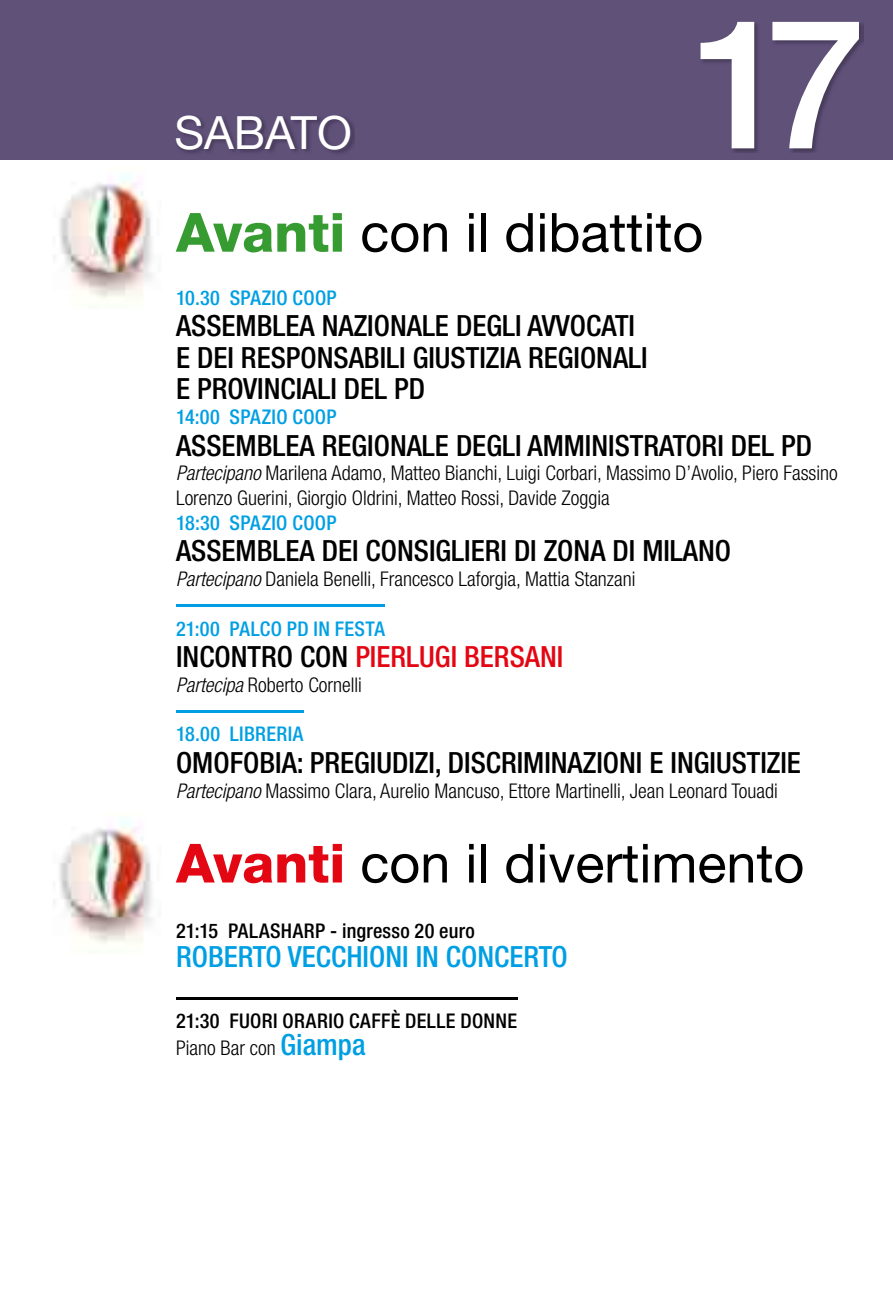
<style>
.page{position:relative;width:893px;height:1308px;background:#fff}
.page>*{position:absolute;margin:0;border:0;box-sizing:border-box;transform-origin:0 0}
.t1{font:500 180.67px "Helvetica Neue LT Std";color:#fff}
.t2{font:54px "Helvetica Neue LT Std";color:#000}
.t3{font:45.9px "Helvetica Neue LT Std";color:#fff}
.t4{font:500 condensed 29.25px/31.5px "Helvetica Neue LT Std";color:#000}
.t5{font:500 condensed 29.25px "Helvetica Neue LT Std";color:#009fe3}
.t6{font:500 condensed 29.25px "Helvetica Neue LT Std";color:#e30613}
.t7{font:300 condensed 20.25px/24.8px "Helvetica Neue LT Std";color:#000}
.t8{font:500 condensed 20.25px/27px "Helvetica Neue LT Std";letter-spacing:.015em;color:#000}
.t9{font:500 condensed 20.25px "Helvetica Neue LT Std";letter-spacing:.015em;color:#009fe3}
.s1{font-weight:800;color:#369b30}
.s2{font-style:italic}
.s3{color:#000}
.s4{font-weight:800;color:#e30613}
.s5{font-weight:300}
.s6{font-size:29.25px;color:#009fe3}
</style>
<div class="page">
<img style="left:54px;top:174px;width:98px;height:125px">
<div style="left:0;top:0;width:893px;height:159px;background:#605179"></div>
<img style="left:54px;top:819px;width:98px;height:125px">
<hr style="left:176px;top:997px;width:341px;height:2px;background:#000">
<hr style="left:176px;top:604px;width:209px;height:3px;background:#009fe3">
<hr style="left:176px;top:710px;width:127px;height:2px;background:#009fe3">
<h3 class="t3" style="left:174px;top:105px;width:179px">saBaTo</h3>
<h1 class="t1" style="left:691px;top:-24px;width:177px">17</h1>
<h2 class="t2" style="left:176px;top:200px;width:529px"><span class="s1">Avanti</span> con il dibattito</h2>
<p class="t9" style="left:176px;top:285px;width:162px">10.30 SPAZIO COOP</p>
<h3 class="t4" style="left:176px;top:310px;width:473px">ASSEMBLEA NAZIONALE DEGLI AVVOCATI<br>E DEI RESPONSABILI GIUSTIZIA REGIONALI<br>E PROVINCIALI DEL PD</h3>
<p class="t9" style="left:176px;top:405px;width:162px">14:00 SPAZIO COOP</p>
<h3 class="t4" style="left:176px;top:429px;width:638px">ASSEMBLEA REGIONALE DEGLI AMMINISTRATORI DEL PD</h3>
<p class="t7" style="left:176px;top:460px;width:663px"><span class="s2">Partecipano</span> Marilena Adamo, Matteo Bianchi, Luigi Corbari, Massimo D’Avolio, Piero Fassino<br>Lorenzo Guerini, Giorgio Oldrini, Matteo Rossi, Davide Zoggia</p>
<p class="t9" style="left:176px;top:510px;width:162px">18:30 SPAZIO COOP</p>
<h3 class="t4" style="left:176px;top:535px;width:557px">ASSEMBLEA DEI CONSIGLIERI DI ZONA DI MILANO</h3>
<p class="t7" style="left:176px;top:566px;width:461px"><span class="s2">Partecipano</span> Daniela Benelli, Francesco Laforgia, Mattia Stanzani</p>
<p class="t9" style="left:176px;top:616px;width:210px">21:00 PALCO PD IN FESTA</p>
<h3 class="t6" style="left:176px;top:639px;width:389px"><span class="s3">INCONTRO CON</span> PIERLUGI BERSANI</h3>
<p class="t7" style="left:176px;top:672px;width:187px"><span class="s2">Partecipa</span> Roberto Cornelli</p>
<p class="t9" style="left:176px;top:722px;width:129px">18.00 LIBRERIA</p>
<h3 class="t4" style="left:176px;top:746px;width:626px">OMOFOBIA: PREGIUDIZI, DISCRIMINAZIONI E INGIUSTIZIE</h3>
<p class="t7" style="left:176px;top:778px;width:603px"><span class="s2">Partecipano</span> Massimo Clara, Aurelio Mancuso, Ettore Martinelli, Jean Leonard Touadi</p>
<h2 class="t2" style="left:176px;top:831px;width:630px"><span class="s4">Avanti</span> con il divertimento</h2>
<p class="t8" style="left:176px;top:917px;width:300px">21:15 PALASHARP - ingresso 20 euro</p>
<h3 class="t5" style="left:176px;top:939px;width:393px">ROBERTO VECCHIONI IN CONCERTO</h3>
<p class="t8" style="left:176px;top:1007px;width:343px">21:30 FUORI ORARIO CAFFÈ DELLE DONNE<br><span class="s5">Piano Bar con</span> <span class="s6">Giampa</span></p>
</div>
